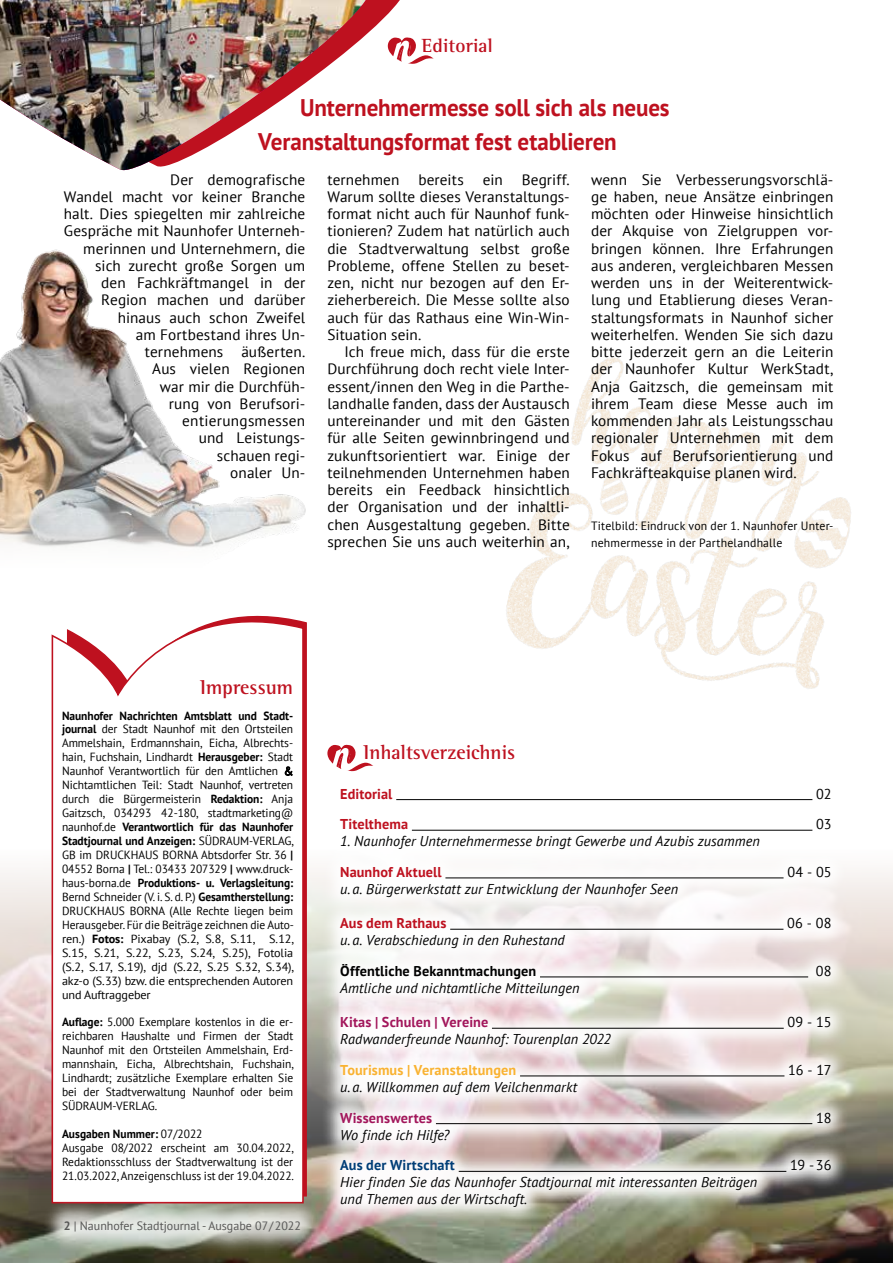
<style>
.page{position:relative;width:893px;height:1263px;background:#fff}
.page>*{position:absolute;margin:0;border:0;box-sizing:border-box;transform-origin:0 0}
.t1{font:700 24px/34.5px "PT Sans";letter-spacing:-.01em;color:#be111f;scale:.96 1}
.t2{font:700 20.55px "Rotis Semi Serif Std";letter-spacing:.005em;color:#be111f}
.t3{font:700 19.5px "Rotis Semi Serif Std";letter-spacing:.005em;color:#be111f}
.t4{font:15.15px/17.2px "PT Sans";letter-spacing:.005em;color:#000;text-align:justify}
.t5{font:italic 14.25px/17.1px "PT Sans";letter-spacing:.005em;color:#000}
.t6{font:700 14.25px "PT Sans";letter-spacing:.01em;color:#be111f}
.t7{font:700 14.25px "PT Sans";letter-spacing:.01em;color:#a2165b}
.t8{font:14.25px "PT Sans";letter-spacing:-.01em;color:#000}
.t9{font:700 14.25px "PT Sans";letter-spacing:.01em;color:#000}
.t10{font:700 14.25px "PT Sans";letter-spacing:.01em;color:#f9b231}
.t11{font:700 14.25px "PT Sans";letter-spacing:.01em;color:#003d76}
.t12{font:12px/17.2px "PT Sans";letter-spacing:.015em;color:#000}
.t13{font:12px "PT Sans";color:#565655}
.t14{font:11.85px/14px "PT Sans";color:#000;text-align:justify}
.s1{font-weight:700}
</style>
<div class="page">
<img style="left:506px;top:357px;width:345px;height:332px">
<img style="left:0;top:870px;width:893px;height:393px">
<svg style="left:409px;top:37px;width:25px;height:27px"></svg>
<svg style="left:375px;top:0;width:34px;height:64px"></svg>
<svg style="left:366px;top:0;width:9px;height:35px"></svg>
<img style="left:0;top:0;width:366px;height:162px">
<svg style="left:51px;top:615px;width:254px;height:584px"></svg>
<svg style="left:327px;top:745px;width:46px;height:24px"></svg>
<div style="left:320px;top:769px;width:530px;height:457px;background:#fff;opacity:.97"></div>
<hr style="left:396px;top:799px;width:416px;height:1px;background:#000">
<hr style="left:412px;top:830px;width:400px;height:1px;background:#000">
<hr style="left:445px;top:877px;width:338px;height:1px;background:#000">
<hr style="left:450px;top:929px;width:333px;height:1px;background:#000">
<hr style="left:540px;top:976px;width:268px;height:1px;background:#000">
<hr style="left:492px;top:1028px;width:292px;height:1px;background:#000">
<hr style="left:520px;top:1075px;width:264px;height:1px;background:#000">
<hr style="left:436px;top:1123px;width:376px;height:1px;background:#000">
<hr style="left:459px;top:1171px;width:327px;height:1px;background:#000">
<div style="left:43px;top:1199px;width:279px;height:54px;background:#fff;opacity:.75"></div>
<img style="left:0;top:162px;width:306px;height:386px">
<p class="t3" style="left:422px;top:34px;width:72px">Editorial</p>
<h1 class="t1" style="left:258px;top:89px;width:430px;text-indent:42px">Unternehmermesse soll sich als neues<br>Veranstaltungsformat fest etablieren</h1>
<p class="t4" style="left:64px;top:170px;width:243px;text-align:right">Der demografische<br>Wandel macht vor keiner Branche halt. Dies spiegelten mir zahlreiche<br>Gespräche mit Naunhofer Unterneh&shy;merinnen und Unternehmern, die sich zurecht große Sorgen um<br>den Fachkräftmangel in der<br>Region machen und darüber hinaus auch schon Zweifel<br>am Fortbestand ihres Un&shy;ternehmens äußerten.<br>Aus vielen Regionen<br>war mir die Durchfüh-<br>rung von Berufsori&shy;entierungsmessen<br>und Leistungs-<br>schauen regi-<br>onaler Un-</p>
<p class="t4" style="left:327px;top:170px;width:244px">ternehmen bereits ein Begriff.<br>Warum sollte dieses Veranstaltungs&shy;format nicht auch für Naunhof funk&shy;tionieren? Zudem hat natürlich auch die Stadtverwaltung selbst große Probleme, offene Stellen zu beset&shy;zen, nicht nur bezogen auf den Er&shy;zieherbereich. Die Messe sollte also auch für das Rathaus eine Win-Win-Situation sein.</p>
<p class="t4" style="left:327px;top:343px;width:244px;text-indent:17px">Ich freue mich, dass für die erste Durchführung doch recht viele Inter&shy;essent/innen den Weg in die Parthe&shy;landhalle fanden, dass der Austausch untereinander und mit den Gästen für alle Seiten gewinnbringend und zukunftsorientiert war. Einige der teilnehmenden Unternehmen haben bereits ein Feedback hinsichtlich der Organisation und der inhaltli&shy;chen Ausgestaltung gegeben. Bitte sprechen Sie uns auch weiterhin an,</p>
<p class="t4" style="left:591px;top:170px;width:244px">wenn Sie Verbesserungsvorschlä&shy;ge haben, neue Ansätze einbringen möchten oder Hinweise hinsichtlich der Akquise von Zielgruppen vor&shy;bringen können. Ihre Erfahrungen aus anderen, vergleichbaren Messen werden uns in der Weiterentwick&shy;lung und Etablierung dieses Veran&shy;staltungsformats in Naunhof sicher weiterhelfen. Wenden Sie sich dazu bitte jederzeit gern an die Leiterin der Naunhofer Kultur WerkStadt, Anja Gaitzsch, die gemeinsam mit ihrem Team diese Messe auch im kommenden Jahr als Leistungsschau regionaler Unternehmen mit dem Fokus auf Berufsorientierung und Fachkräfteakquise planen wird.</p>
<p class="t12" style="left:591px;top:516px;width:244px">Titelbild: Eindruck von der 1. Naunhofer Unter&shy;nehmermesse in der Parthelandhalle</p>
<h2 class="t2" style="left:200px;top:675px;width:95px">Impressum</h2>
<p class="t14" style="left:62px;top:708px;width:234px"><span class="s1">Naunhofer Nachrichten Amtsblatt und Stadt&shy;journal</span> der Stadt Naunhof mit den Ortsteilen Ammelshain, Erdmannshain, Eicha, Albrechts&shy;hain, Fuchshain, Lindhardt <span class="s1">Herausgeber:</span> Stadt Naunhof Verantwortlich für den Amtlichen &amp; Nichtamtlichen Teil: Stadt Naunhof, vertreten durch die Bürgermeisterin <span class="s1">Redaktion:</span> Anja Gaitzsch, 034293 42-180, stadtmarketing@ naunhof.de <span class="s1">Verantwortlich für das Naunhofer Stadtjournal und Anzeigen:</span> SÜDRAUM-VERLAG, GB im DRUCKHAUS BORNA Abtsdorfer Str. 36 <span class="s1">| </span>04552 Borna <span class="s1">|</span> Tel.: 03433 207329 <span class="s1">|</span> www.druck&shy;haus-borna.de <span class="s1">Produktions- u. Verlagsleitung:<br></span>Bernd Schneider (V. i. S. d. P.) <span class="s1">Gesamtherstellung:<br></span>DRUCKHAUS BORNA (Alle Rechte liegen beim Herausgeber. Für die Beiträge zeichnen die Auto&shy;ren.) <span class="s1">Fotos:</span> Pixabay (S.2, S.8, S.11, S.12, S.15, S.21, S.22, S.23, S.24, S.25), Fotolia (S.2, S.17, S.19), djd (S.22, S.25 S.32, S.34), akz-o (S.33) bzw. die entsprechenden Autoren und Auftraggeber</p>
<p class="t14" style="left:62px;top:1015px;width:234px"><span class="s1">Auflage:</span> 5.000 Exemplare kostenlos in die er&shy;reichbaren Haushalte und Firmen der Stadt Naunhof mit den Ortsteilen Ammelshain, Erd&shy;mannshain, Eicha, Albrechtshain, Fuchshain, Lindhardt; zusätzliche Exemplare erhalten Sie bei der Stadtverwaltung Naunhof oder beim SÜDRAUM-VERLAG.</p>
<p class="t14" style="left:62px;top:1127px;width:234px;text-align:left"><span class="s1">Ausgaben Nummer:</span> 07/2022<br>Ausgabe 08/2022 erscheint am 30.04.2022, Redaktionsschluss der Stadtverwaltung ist der 21.03.2022, Anzeigenschluss ist der 19.04.2022.</p>
<p class="t13" style="left:64px;top:1218px;width:239px"><span class="s1">2</span> | Naunhofer Stadtjournal - Ausgabe 07/2022</p>
<p class="t13" style="left:137px;top:1218px;width:63px">Nachrichten</p>
<h2 class="t2" style="left:364px;top:740px;width:153px">Inhaltsverzeichnis</h2>
<p class="t6" style="left:340px;top:784px;width:54px">Editorial</p>
<p class="t8" style="left:816px;top:784px;width:17px">02</p>
<p class="t6" style="left:340px;top:815px;width:69px">Titelthema</p>
<p class="t8" style="left:816px;top:815px;width:17px">03</p>
<p class="t5" style="left:340px;top:832px;width:421px">1. Naunhofer Unternehmermesse bringt Gewerbe und Azubis zusammen</p>
<p class="t6" style="left:340px;top:862px;width:103px">Naunhof Aktuell</p>
<p class="t8" style="left:787px;top:863px;width:46px">04 - 05</p>
<p class="t5" style="left:340px;top:880px;width:339px">u. a. Bürgerwerkstatt zur Entwicklung der Naunhofer Seen</p>
<p class="t6" style="left:340px;top:914px;width:108px">Aus dem Rathaus</p>
<p class="t8" style="left:787px;top:914px;width:46px">06 - 08</p>
<p class="t5" style="left:340px;top:931px;width:226px">u. a. Verabschiedung in den Ruhestand</p>
<p class="t9" style="left:340px;top:961px;width:198px">Öffentliche Bekanntmachungen</p>
<p class="t8" style="left:816px;top:962px;width:17px">08</p>
<p class="t5" style="left:340px;top:979px;width:241px">Amtliche und nichtamtliche Mitteilungen</p>
<p class="t7" style="left:340px;top:1013px;width:150px">Kitas | Schulen | Vereine</p>
<p class="t8" style="left:787px;top:1013px;width:45px">09 - 15</p>
<p class="t5" style="left:340px;top:1030px;width:272px">Radwanderfreunde Naunhof: Tourenplan 2022</p>
<p class="t10" style="left:340px;top:1060px;width:178px">Tourismus | Veranstaltungen</p>
<p class="t8" style="left:788px;top:1061px;width:45px">16 - 17</p>
<p class="t5" style="left:340px;top:1078px;width:239px">u. a. Willkommen auf dem Veilchenmarkt</p>
<p class="t7" style="left:340px;top:1108px;width:93px">Wissenswertes</p>
<p class="t8" style="left:816px;top:1108px;width:17px">18</p>
<p class="t5" style="left:340px;top:1126px;width:111px">Wo finde ich Hilfe?</p>
<p class="t11" style="left:340px;top:1156px;width:116px">Aus der Wirtschaft</p>
<p class="t8" style="left:790px;top:1156px;width:43px">19 -36</p>
<p class="t5" style="left:340px;top:1173px;width:419px">Hier finden Sie das Naunhofer Stadtjournal mit interessanten Beiträgen und Themen aus der Wirtschaft.</p>
</div>
